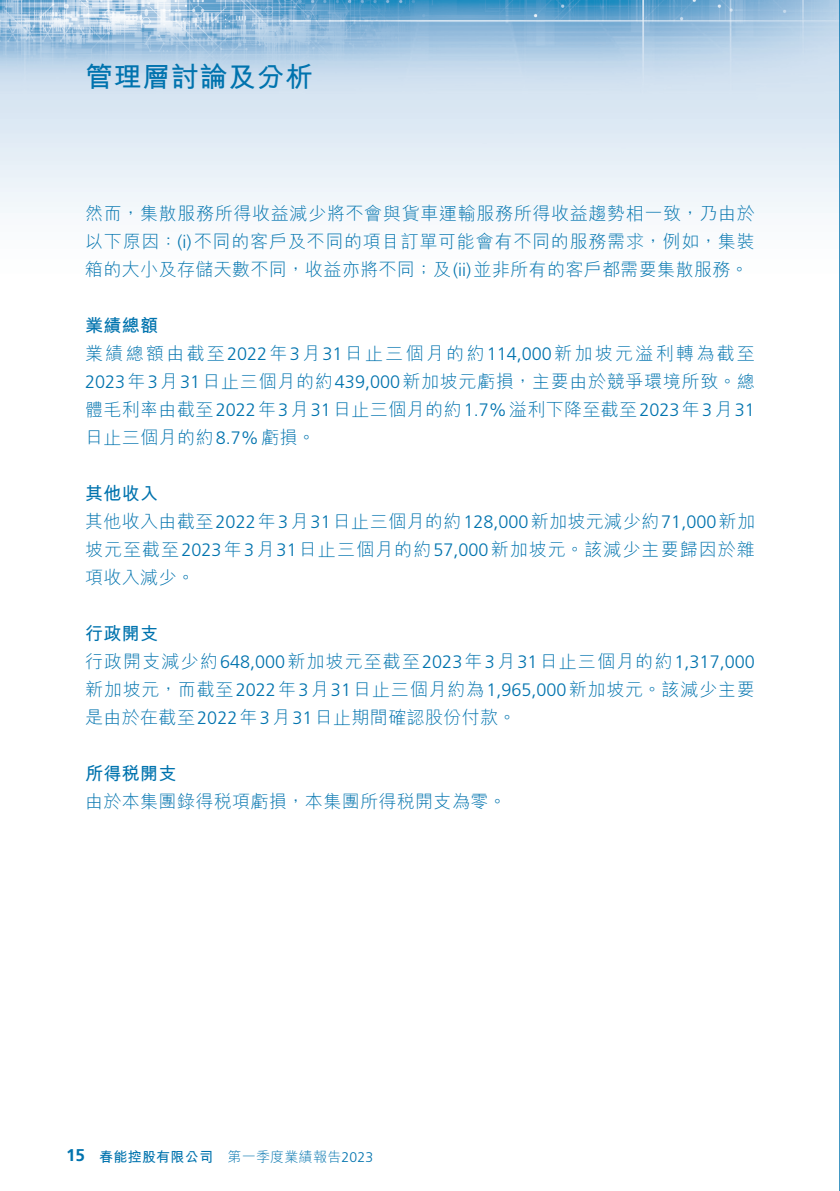
<style>
.page{position:relative;width:840px;height:1191px;background:#fff}
.page>*{position:absolute;margin:0;border:0;box-sizing:border-box;transform-origin:0 0}
.t1{font:700 28px "M Hei HK";letter-spacing:.02em;color:#0073ae}
._00_txt{font:300 18px/28px "M Hei HK";letter-spacing:.02em;color:#0073ae;text-align:justify}
._02_H2{font:700 18px "M Hei HK";letter-spacing:.02em;color:#0073ae}
.t2{font:700 14px "M Hei HK";letter-spacing:.015em;color:#0073ae}
.s1{font-family:"Frutiger LT Std"}
.s2{font-family:"Frutiger LT Std";font-size:17px}
.s3{font-weight:300}
.s4{font-family:"Frutiger LT Std";font-weight:300}
</style>
<div class="page">
<svg style="left:0;top:0;width:838px;height:213px;background:#cbdeee"></svg>
<svg style="left:838px;top:0;width:2px;height:1191px"></svg>
<h1 class="t1" style="left:85px;top:56px;width:229px">管理層討論及分析</h1>
<p class="_00_txt" style="left:85px;top:199px;width:670px">然而，集散服務所得收益減少將不會與貨車運輸服務所得收益趨勢相一致，乃由於以下原因：<span class="s1">(i)</span>不同的客戶及不同的項目訂單可能會有不同的服務需求，例如，集裝箱的大小及存儲天數不同，收益亦將不同；及<span class="s1">(ii)</span>並非所有的客戶都需要集散服務。</p>
<p class="_02_H2" style="left:85px;top:312px;width:75px">業績總額</p>
<p class="_00_txt" style="left:85px;top:339px;width:671px">業績總額由截至<span class="s1">2022</span>年<span class="s1">3</span>月<span class="s1">31</span>日止三個月的約<span class="s1">114,000</span>新加坡元溢利轉為截至<span class="s1">2023</span>年<span class="s1">3</span>月<span class="s1">31</span>日止三個月的約<span class="s1">439,000</span>新加坡元虧損，主要由於競爭環境所致。總體毛利率由截至<span class="s1">2022</span>年<span class="s1">3</span>月<span class="s1">31</span>日止三個月的約<span class="s1">1.7%</span>溢利下降至截至<span class="s1">2023</span>年<span class="s1">3</span>月<span class="s1">31</span>日止三個月的約<span class="s1">8.7%</span>虧損。</p>
<p class="_02_H2" style="left:85px;top:480px;width:75px">其他收入</p>
<p class="_00_txt" style="left:85px;top:507px;width:671px">其他收入由截至<span class="s1">2022</span>年<span class="s1">3</span>月<span class="s1">31</span>日止三個月的約<span class="s1">128,000</span>新加坡元減少約<span class="s1">71,000</span>新加坡元至截至<span class="s1">2023</span>年<span class="s1">3</span>月<span class="s1">31</span>日止三個月的約<span class="s1">57,000</span>新加坡元。該減少主要歸因於雜項收入減少。</p>
<p class="_02_H2" style="left:85px;top:620px;width:75px">行政開支</p>
<p class="_00_txt" style="left:85px;top:647px;width:670px">行政開支減少約<span class="s1">648,000</span>新加坡元至截至<span class="s1">2023</span>年<span class="s1">3</span>月<span class="s1">31</span>日止三個月的約<span class="s1">1,317,000</span>新加坡元，而截至<span class="s1">2022</span>年<span class="s1">3</span>月<span class="s1">31</span>日止三個月約為<span class="s1">1,965,000</span>新加坡元。該減少主要是由於在截至<span class="s1">2022</span>年<span class="s1">3</span>月<span class="s1">31</span>日止期間確認股份付款。</p>
<p class="_02_H2" style="left:85px;top:760px;width:93px">所得稅開支</p>
<p class="_00_txt" style="left:85px;top:787px;width:422px">由於本集團錄得稅項虧損，本集團所得稅開支為零。</p>
<p class="t2" style="left:66px;top:1146px;width:308px"><span class="s2">15</span> 春能控股有限公司 <span class="s3">第一季度業績報告</span><span class="s4">2023</span></p>
</div>
